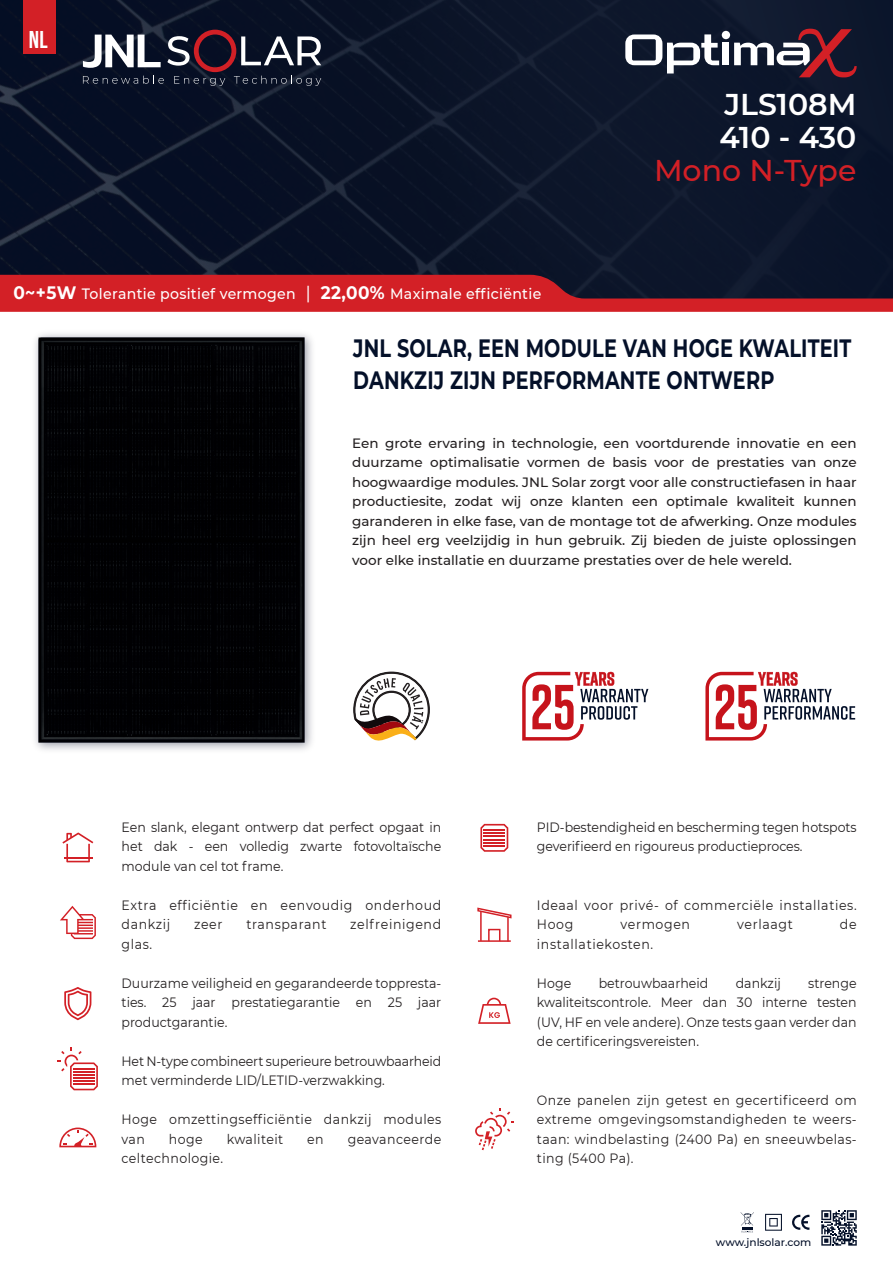
<style>
.page{position:relative;width:893px;height:1263px;background:#fff}
.page>*{position:absolute;margin:0;border:0;box-sizing:border-box;transform-origin:0 0}
.t1{font:600 30px/33px "Montserrat";color:#fff}
.t2{font:500 30px "Montserrat";color:#d32026}
.t3{font:700 25.05px/32px "Montserrat";letter-spacing:.01em;color:#041029;scale:.77 1}
.t4{font:24.3px "Bebas Neue";color:#fff}
.t5{font:500 15px "Montserrat";letter-spacing:.02em;color:#fff;scale:.94 1}
.t6{font:13.5px/19.5px "Montserrat";color:#231f20;text-align:justify;scale:.93 1}
.t7{font:500 13.5px/19.5px "Montserrat";color:#231f20;text-align:justify}
.t8{font:13.5px/19.5px "Montserrat";letter-spacing:.05em;color:#231f20;scale:.93 1}
.t9{font:13.5px/19.5px "Montserrat";letter-spacing:.035em;color:#231f20;scale:.93 1}
.t10{font:500 10.5px "Montserrat";color:#041029}
.s1{font-weight:700;font-size:18px}
.s2{font-size:18px}
</style>
<div class="page">
<div style="left:0;top:0;width:893px;height:307px;background:#0a1428"></div>
<svg style="left:741px;top:1212px;width:13px;height:21px"></svg>
<svg style="left:765px;top:1214px;width:17px;height:17px"></svg>
<svg style="left:792px;top:1214px;width:17px;height:16px"></svg>
<svg style="left:821px;top:1210px;width:36px;height:35px"></svg>
<svg style="left:83px;top:30px;width:238px;height:56px"></svg>
<svg style="left:0;top:275px;width:893px;height:37px"></svg>
<div style="left:23px;top:0;width:32px;height:54px;background:#d32026"></div>
<svg style="left:353px;top:671px;width:77px;height:70px"></svg>
<svg style="left:64px;top:987px;width:27px;height:33px"></svg>
<svg style="left:62px;top:832px;width:31px;height:30px"></svg>
<svg style="left:60px;top:906px;width:36px;height:33px"></svg>
<svg style="left:475px;top:1108px;width:39px;height:42px"></svg>
<svg style="left:58px;top:1047px;width:40px;height:43px"></svg>
<svg style="left:59px;top:1127px;width:37px;height:20px"></svg>
<svg style="left:478px;top:998px;width:33px;height:26px"></svg>
<svg style="left:480px;top:824px;width:28px;height:28px"></svg>
<hr style="left:484px;top:845px;width:21px;height:2px;background:#d32026">
<hr style="left:478px;top:940px;width:33px;height:2px;background:#d32026">
<svg style="left:477px;top:907px;width:35px;height:12px"></svg>
<hr style="left:480px;top:912px;width:2px;height:29px;background:#d32026">
<hr style="left:507px;top:917px;width:2px;height:24px;background:#d32026">
<div style="left:488px;top:929px;width:12px;height:13px;border:2px solid #d32026"></div>
<svg style="left:625px;top:34px;width:94px;height:40px"></svg>
<div style="left:723px;top:43px;width:6px;height:22px;background:#fff"></div>
<div style="left:722px;top:31px;width:8px;height:8px;background:#fff;border-radius:50%"></div>
<svg style="left:734px;top:29px;width:123px;height:48px"></svg>
<svg style="left:522px;top:672px;width:126px;height:68px"></svg>
<svg style="left:705px;top:672px;width:150px;height:68px"></svg>
<img style="left:35px;top:333px;width:277px;height:417px">
<img style="left:38px;top:337px;width:267px;height:405px">
<h3 class="t4" style="left:29px;top:26px;width:20px">NL</h3>
<p class="t5" style="left:13px;top:283px;width:563px"><span class="s1">0~+5W</span> Tolerantie positief vermogen <span class="s2">|</span> <span class="s1">22,00%</span> Maximale efficiëntie</p>
<h1 class="t1" style="left:719px;top:86px;width:139px">JLS108M<br>410 - 430</h1>
<h1 class="t2" style="left:654px;top:149px;width:204px">Mono N-Type</h1>
<h2 class="t3" style="left:353px;top:331px;width:648px">JNL SOLAR, EEN MODULE VAN HOGE KWALITEIT<br>DANKZIJ ZIJN PERFORMANTE ONTWERP</h2>
<p class="t7" style="left:352px;top:433px;width:506px">Een grote ervaring in technologie, een voortdurende innovatie en een duurzame optimalisatie vormen de basis voor de prestaties van onze hoogwaardige modules. JNL Solar zorgt voor alle constructiefasen in haar productiesite, zodat wij onze klanten een optimale kwaliteit kunnen garanderen in elke fase, van de montage tot de afwerking. Onze modules zijn heel erg veelzijdig in hun gebruik. Zij bieden de juiste oplossingen voor elke installatie en duurzame prestaties over de hele wereld.</p>
<p class="t6" style="left:122px;top:817px;width:345px">Een slank, elegant ontwerp dat perfect opgaat in het dak - een volledig zwarte fotovoltaïsche module van cel tot frame.</p>
<p class="t8" style="left:122px;top:895px;width:345px">Extra efficiëntie en eenvoudig onderhoud dankzij</p>
<p class="t6" style="left:194px;top:914px;width:32px">zeer</p>
<p class="t8" style="left:246px;top:914px;width:88px">transparant</p>
<p class="t8" style="left:350px;top:914px;width:99px">zelfreinigend</p>
<p class="t6" style="left:122px;top:934px;width:35px">glas.</p>
<p class="t6" style="left:122px;top:973px;width:345px">Duurzame veiligheid en gegarandeerde toppresta&shy;ties. 25 jaar prestatiegarantie en 25 jaar productgarantie.</p>
<p class="t6" style="left:122px;top:1050px;width:345px">Het N-type combineert superieure betrouwbaarheid met verminderde LID/LETID-verzwakking.</p>
<p class="t9" style="left:122px;top:1109px;width:345px">Hoge omzettingsefficiëntie dankzij modules van</p>
<p class="t6" style="left:169px;top:1128px;width:38px">hoge</p>
<p class="t9" style="left:227px;top:1128px;width:62px">kwaliteit</p>
<p class="t6" style="left:307px;top:1128px;width:19px">en</p>
<p class="t9" style="left:348px;top:1128px;width:102px">geavanceerde</p>
<p class="t9" style="left:122px;top:1148px;width:111px">celtechnologie.</p>
<p class="t6" style="left:537px;top:816px;width:345px">PID-bestendigheid en bescherming tegen hotspots geverifieerd en rigoureus productieproces.</p>
<p class="t8" style="left:537px;top:894px;width:345px">Ideaal voor privé- of commerciële installaties.<br>Hoog</p>
<p class="t8" style="left:621px;top:914px;width:76px">vermogen</p>
<p class="t8" style="left:737px;top:914px;width:61px">verlaagt</p>
<p class="t6" style="left:840px;top:914px;width:19px">de</p>
<p class="t8" style="left:537px;top:934px;width:127px">installatiekosten.</p>
<p class="t6" style="left:537px;top:973px;width:38px">Hoge</p>
<p class="t6" style="left:599px;top:973px;width:119px">betrouwbaarheid</p>
<p class="t6" style="left:736px;top:973px;width:50px">dankzij</p>
<p class="t6" style="left:537px;top:973px;width:345px;text-indent:271px">strenge kwaliteitscontrole. Meer dan 30 interne testen (UV, HF en vele andere). Onze tests gaan verder dan de certificeringsvereisten.</p>
<p class="t6" style="left:537px;top:1090px;width:345px">Onze panelen zijn getest en gecertificeerd om extreme omgevingsomstandigheden te weers&shy;taan: windbelasting (2400 Pa) en sneeuwbelas&shy;ting (5400 Pa).</p>
<p class="t10" style="left:716px;top:1234px;width:97px">www.jnlsolar.com</p>
</div>
